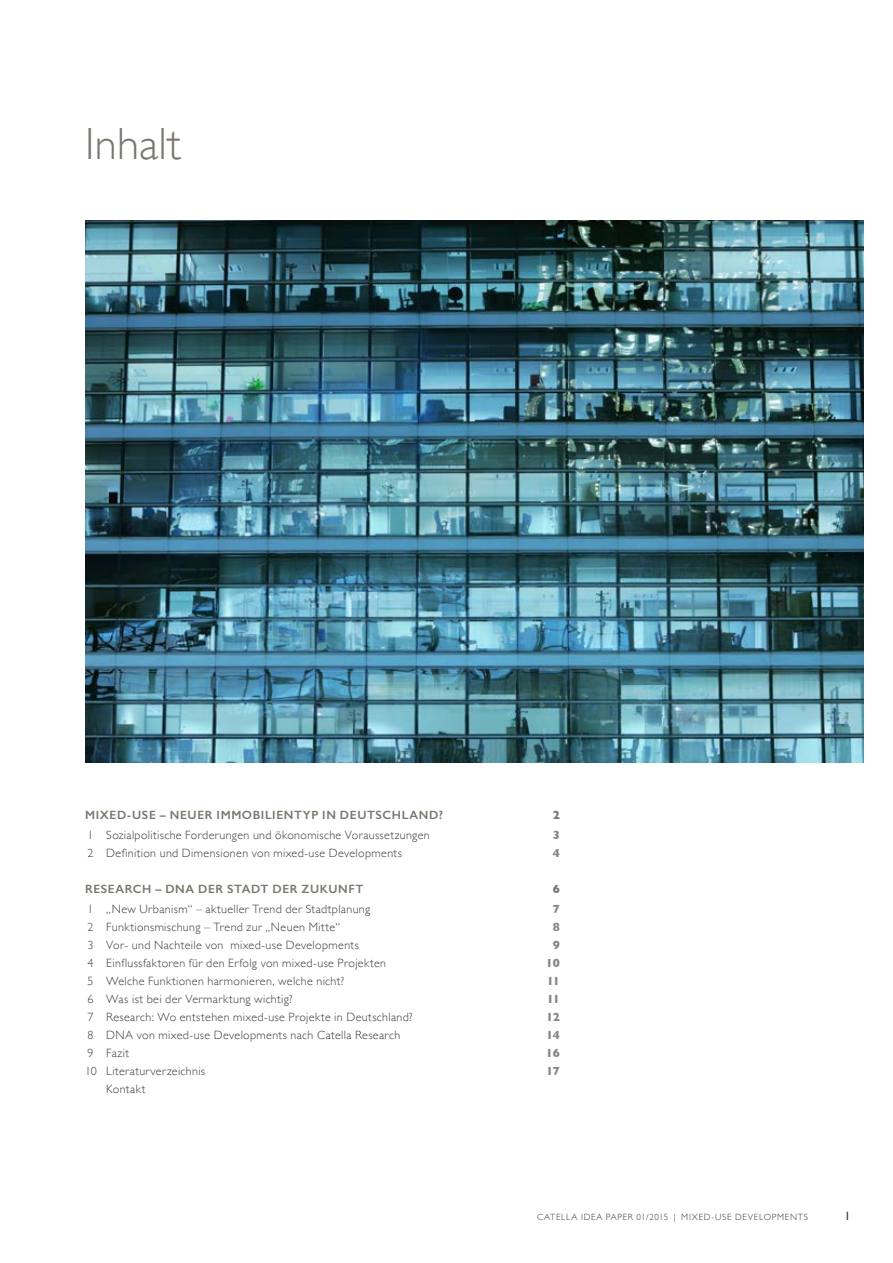
<style>
.page{position:relative;width:893px;height:1263px;background:#fff}
.page>*{position:absolute;margin:0;border:0;box-sizing:border-box;transform-origin:0 0}
.t1{font:300 45px "Gill Sans";letter-spacing:.005em;color:#7a7670}
.t2{font:300 12px "Gill Sans";letter-spacing:.03em;color:#3b3b3a}
.t3{font:600 12px "Gill Sans";letter-spacing:.055em;color:#7a7670}
.t4{font:700 12px "Gill Sans";letter-spacing:-.035em;color:#898580}
.t5{font:700 12px "Gill Sans";color:#7a7670}
.t6{font:12px "Gill Sans";color:#3b3835}
.t7{font:300 9px "Gill Sans";letter-spacing:.085em;color:#3b3835}
</style>
<div class="page">
<img style="left:85px;top:220px;width:778px;height:543px">
<h1 class="t1" style="left:85px;top:108px;width:98px">Inhalt</h1>
<p class="t3" style="left:85px;top:807px;width:359px">MIXED-USE – NEUER IMMOBILIENTYP IN DEUTSCHLAND?</p>
<p class="t5" style="left:553px;top:805px;width:9px">2</p>
<p class="t2" style="left:87px;top:825px;width:344px">1 Sozialpolitische Forderungen und ökonomische Voraussetzungen</p>
<p class="t4" style="left:553px;top:825px;width:9px">3</p>
<p class="t2" style="left:87px;top:843px;width:316px">2 Definition und Dimensionen von mixed-use Developments</p>
<p class="t4" style="left:553px;top:843px;width:9px">4</p>
<p class="t3" style="left:85px;top:881px;width:280px">RESEARCH – DNA DER STADT DER ZUKUNFT</p>
<p class="t5" style="left:553px;top:879px;width:9px">6</p>
<p class="t2" style="left:87px;top:899px;width:284px">1 „New Urbanism“ – aktueller Trend der Stadtplanung</p>
<p class="t4" style="left:553px;top:899px;width:9px">7</p>
<p class="t2" style="left:87px;top:917px;width:254px">2 Funktionsmischung – Trend zur „Neuen Mitte“</p>
<p class="t4" style="left:553px;top:917px;width:9px">8</p>
<p class="t2" style="left:87px;top:935px;width:273px">3 Vor- und Nachteile von mixed-use Developments</p>
<p class="t4" style="left:553px;top:935px;width:9px">9</p>
<p class="t2" style="left:87px;top:953px;width:300px">4 Einflussfaktoren für den Erfolg von mixed-use Projekten</p>
<p class="t4" style="left:546px;top:953px;width:16px">10</p>
<p class="t2" style="left:87px;top:971px;width:258px">5 Welche Funktionen harmonieren, welche nicht?</p>
<p class="t4" style="left:547px;top:971px;width:15px">11</p>
<p class="t2" style="left:87px;top:989px;width:207px">6 Was ist bei der Vermarktung wichtig?</p>
<p class="t4" style="left:547px;top:989px;width:15px">11</p>
<p class="t2" style="left:87px;top:1007px;width:327px">7 Research: Wo entstehen mixed-use Projekte in Deutschland?</p>
<p class="t4" style="left:546px;top:1007px;width:15px">12</p>
<p class="t2" style="left:87px;top:1025px;width:314px">8 DNA von mixed-use Developments nach Catella Research</p>
<p class="t4" style="left:546px;top:1025px;width:15px">14</p>
<p class="t2" style="left:87px;top:1043px;width:43px">9 Fazit</p>
<p class="t4" style="left:546px;top:1043px;width:15px">16</p>
<p class="t2" style="left:85px;top:1061px;width:122px">10 Literaturverzeichnis</p>
<p class="t4" style="left:546px;top:1061px;width:15px">17</p>
<p class="t2" style="left:106px;top:1079px;width:40px">Kontakt</p>
<p class="t7" style="left:537px;top:1210px;width:272px">CATELLA IDEA PAPER 01/2015 | MIXED-USE DEVELOPMENTS</p>
<p class="t6" style="left:844px;top:1209px;width:7px">1</p>
</div>
